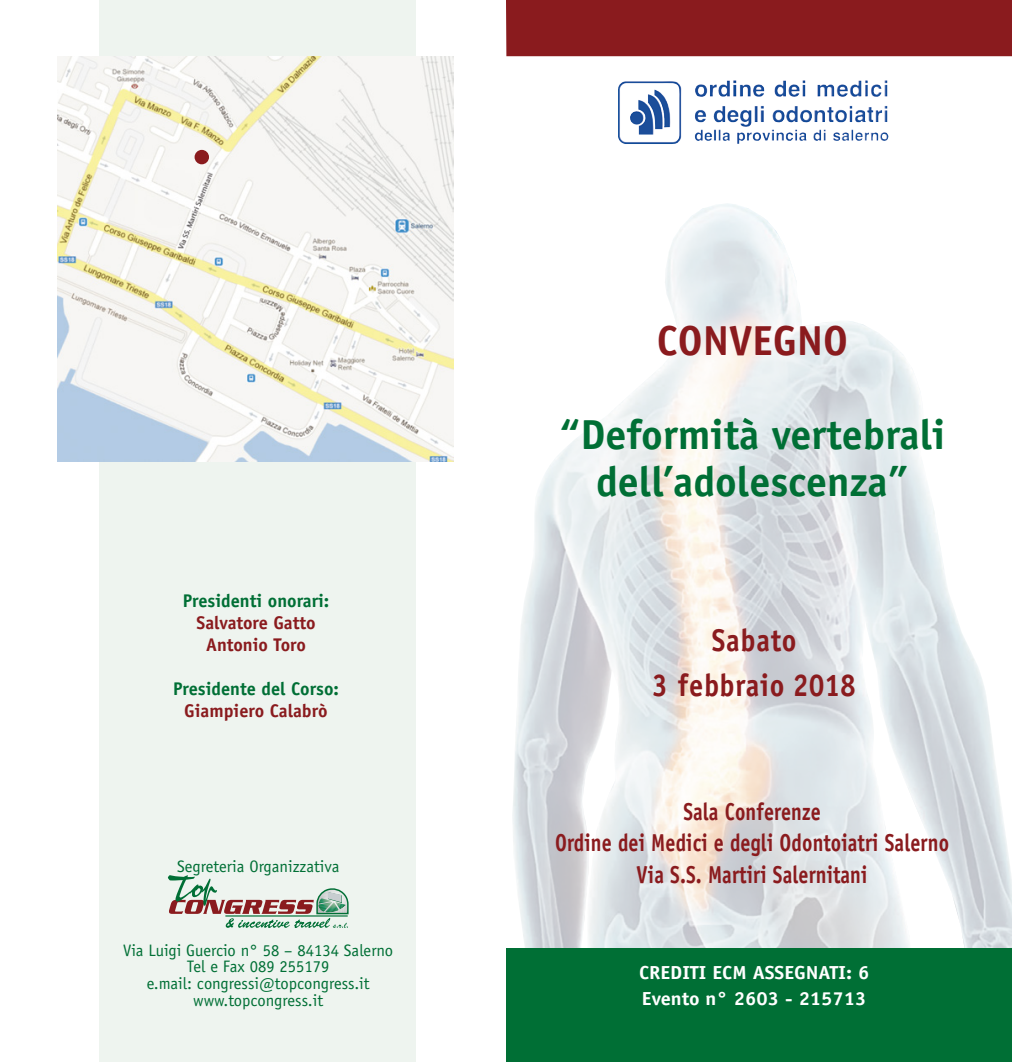
<style>
.page{position:relative;width:1012px;height:1062px;background:#fff}
.page>*{position:absolute;margin:0;border:0;box-sizing:border-box;transform-origin:0 0}
.t1{font:700 42px/47.1px "Officina Sans";color:#006f35;text-align:center}
.t2{font:700 42px "Officina Sans";color:#8a1b1e}
.t3{font:700 31.5px/44.8px "Officina Sans";letter-spacing:.025em;color:#8a1b1e;text-align:center;scale:.9 1}
.t4{font:700 24.5px/31.8px "Officina Sans";letter-spacing:.005em;color:#8a1b1e;text-align:center;scale:.82 1}
.t5{font:700 18.9px "Officina Sans";color:#fff;scale:1.08 1}
.t6{font:700 18.38px/22.1px "Officina Sans";color:#8a1b1e;text-align:center}
.t7{font:700 18.38px "Officina Sans";color:#006f35}
.t8{font:16.62px/16.6px "Officina Sans";color:#006f35;text-align:center}
</style>
<div class="page">
<img style="left:512px;top:203px;width:500px;height:745px">
<div style="left:100px;top:0;width:316px;height:1062px;background:#eef4ef"></div>
<div style="left:506px;top:948px;width:506px;height:114px;background:#006f35"></div>
<div style="left:506px;top:0;width:506px;height:56px;background:#8a1b1e"></div>
<img style="left:57px;top:56px;width:397px;height:406px">
<div style="left:195px;top:151px;width:13px;height:12px;background:#8a1b1e;border-radius:50%"></div>
<div style="left:195px;top:150px;width:14px;height:14px;border:2px solid #8a1b1e;border-radius:50%"></div>
<img style="left:618px;top:80px;width:269px;height:63px">
<svg style="left:168px;top:875px;width:181px;height:53px"></svg>
<p class="t7" style="left:183px;top:589px;width:148px">Presidenti onorari:</p>
<p class="t6" style="left:196px;top:611px;width:121px">Salvatore Gatto<br>Antonio Toro</p>
<p class="t7" style="left:173px;top:677px;width:168px">Presidente del Corso:</p>
<p class="t6" style="left:184px;top:699px;width:145px">Giampiero Calabrò</p>
<p class="t8" style="left:177px;top:858px;width:164px">Segreteria Organizzativa</p>
<p class="t8" style="left:123px;top:941px;width:272px">Via Luigi Guercio n° 58 – 84134 Salerno<br>Tel e Fax 089 255179<br>e.mail: congressi@topcongress.it www.topcongress.it</p>
<h1 class="t2" style="left:657px;top:314px;width:193px">CONVEGNO</h1>
<h1 class="t1" style="left:560px;top:410px;width:387px">“Deformità vertebrali dell’adolescenza”</h1>
<h2 class="t3" style="left:652px;top:617px;width:228px">Sabato<br>3 febbraio 2018</h2>
<h3 class="t4" style="left:555px;top:795px;width:482px">Sala Conferenze<br>Ordine dei Medici e degli Odontoiatri Salerno<br>Via S.S. Martiri Salernitani</h3>
<p class="t5" style="left:639px;top:961px;width:215px">CREDITI ECM ASSEGNATI: 6</p>
<p class="t5" style="left:642px;top:987px;width:209px">Evento n° 2603 - 215713</p>
</div>
